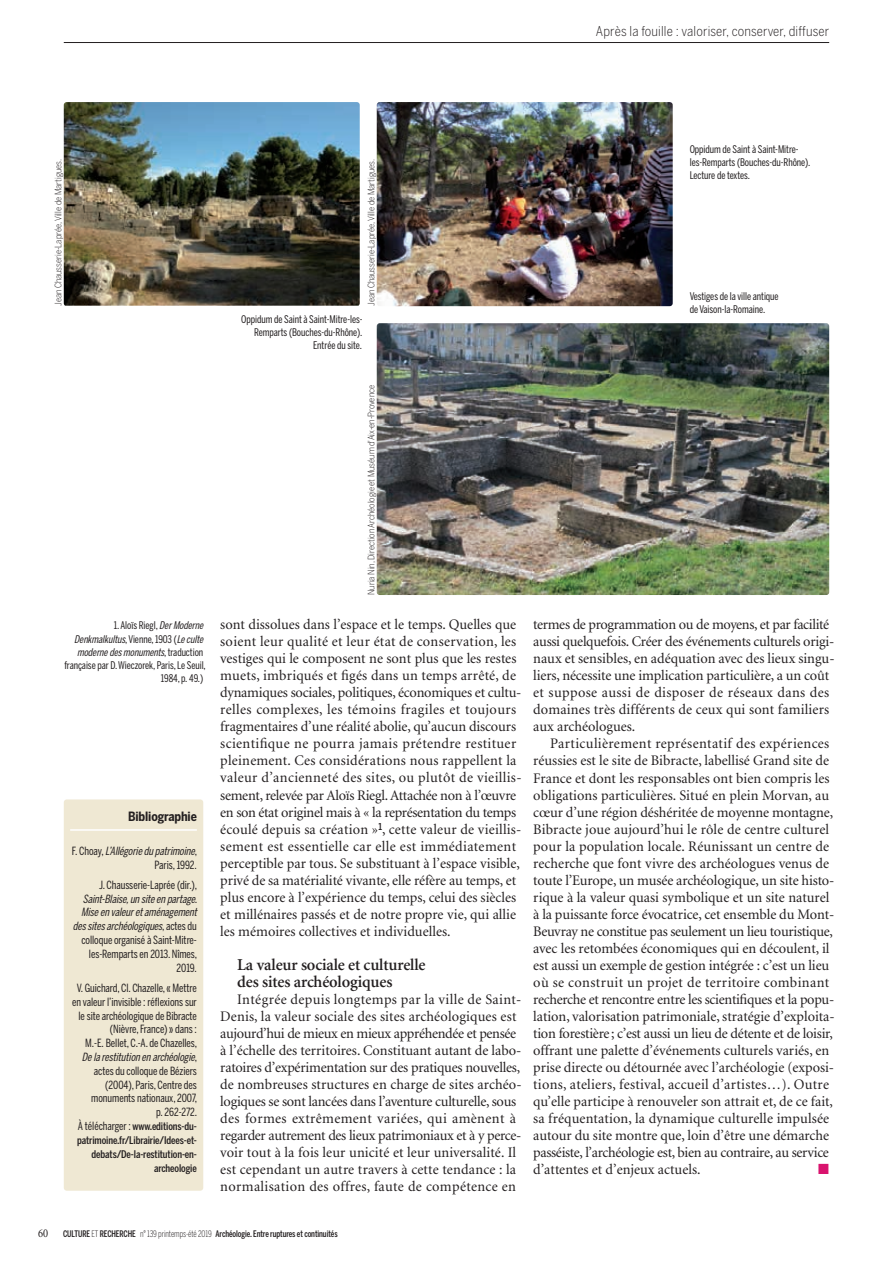
<style>
.page{position:relative;width:893px;height:1263px;background:#fff}
.page>*{position:absolute;margin:0;border:0;box-sizing:border-box;transform-origin:0 0}
.t1{font:600 16.5px/17px "Minion";letter-spacing:-.01em;color:#231f20}
.t2{font:14.7px/17px "Minion";color:#231f20}
.t3{font:14.7px "Zapf Dingbats";color:#d9136e}
.t4{font:300 13.5px "Benton Sans Cond";letter-spacing:.01em;color:#231f20}
.t5{font:700 12.75px "Benton Sans Cond";letter-spacing:-.01em;color:#231f20}
.t6{font:condensed 12px "Minion";color:#231f20}
.t7{font:11.25px/13.8px "Benton Sans Comp";letter-spacing:-.005em;color:#231f20;text-align:right}
.t8{font:italic 11.25px/13.8px "Benton Sans Comp";color:#231f20;text-align:right}
.t9{font:10.5px/13.2px "Benton Sans Comp";letter-spacing:-.005em;color:#231f20;text-align:right}
.t10{font:500 10.5px/13.8px "Benton Sans Comp";letter-spacing:-.01em;color:#231f20;text-align:right;scale:1.05 1}
.t11{font:300 9px "Benton Sans Cond";letter-spacing:-.005em;color:#231f20}
.t12{font:500 9px "Benton Sans Comp";letter-spacing:-.01em;color:#231f20}
.s1{font-style:italic}
.s2{font-style:normal}
.s3{font-weight:400;font-size:11.25px}
.s4{font-weight:300}
</style>
<div class="page">
<hr style="left:64px;top:42px;width:765px;height:1px;background:#231f20">
<img style="left:64px;top:102px;width:296px;height:204px">
<img style="left:377px;top:102px;width:296px;height:204px">
<img style="left:377px;top:323px;width:452px;height:272px">
<div style="left:64px;top:799px;width:139px;height:392px;background:#efe8d3;border-radius:3px"></div>
<hr style="left:70px;top:829px;width:127px;height:2px;background:#fff">
<p class="t4" style="left:596px;top:26px;width:235px">Après la fouille : valoriser, conserver, diffuser</p>
<p class="t11" style="left:55px;top:306px;width:149px;rotate:-90deg">Jean Chausserie-Laprée, Ville de Martigues.</p>
<p class="t11" style="left:368px;top:306px;width:149px;rotate:-90deg">Jean Chausserie-Laprée, Ville de Martigues.</p>
<p class="t9" style="left:241px;top:314px;width:123px">Oppidum de Saint à Saint-Mitre-les-<br>Remparts (Bouches-du-Rhône).<br>Entrée du site.</p>
<p class="t9" style="left:690px;top:144px;width:122px;text-align:left">Oppidum de Saint à Saint-Mitre&shy;les-Remparts (Bouches-du-Rhône).<br>Lecture de textes.</p>
<p class="t9" style="left:690px;top:290px;width:90px;text-align:left">Vestiges de la ville antique de Vaison-la-Romaine.</p>
<p class="t9" style="left:64px;top:620px;width:143px">1. Aloïs Riegl, <span class="s1">DerModerne<br>Denkmalkultus</span>, V i e n n e , 1 9 0 3 ( <span class="s1">Le culte moderne desmonuments</span>, t r a d u c t i o n française par D. Wieczorek, Paris, Le Seuil,<br>1984, p. 49.)</p>
<p class="t5" style="left:128px;top:811px;width:70px">Bibliographie</p>
<p class="t8" style="left:72px;top:845px;width:127px"><span class="s2">F. C h o a y,</span> L’Allégorie du patrimoine<span class="s2">,<br>Paris, 1992.</span></p>
<p class="t7" style="left:99px;top:879px;width:100px">J. Chausserie-Laprée (dir.),</p>
<p class="t8" style="left:73px;top:893px;width:128px">Saint-Blaise,un site en partage.<br>Mise en valeuretaménagement dessitesarchéologiques<span class="s2">, a c t e s d u colloque organisé à Saint-Mitre&shy;les-Remparts en 2013. Nîmes,<br>2019.</span></p>
<p class="t7" style="left:72px;top:982px;width:127px">V. Guichard, Cl. Chazelle, « Mettre en valeur l’invisible : réflexions sur le site archéologique de Bibracte (Nièvre, France) » dans :<br>M.-E. Bellet, C.-A. de Chazelles,<br><span class="s1">De la restitution en archéologie</span>, actes du colloque de Béziers (2004), Paris, Centre des monuments nationaux, 2007,<br>p. 262-272.</p>
<p class="t10" style="left:77px;top:1120px;width:116px"><span class="s3">À télécharger :</span> www.editions-du&shy;patrimoine.fr/Librairie/Idees-et&shy;debats/De-la-restitution-en&shy;archeologie</p>
<p class="t11" style="left:368px;top:595px;width:211px;rotate:-90deg">Nuria Nin, Direction Archéologie et Muséum d'Aix-en-Provence</p>
<p class="t2" style="left:220px;top:617px;width:303px">sont dissolues dans l’espace et le temps. Quelles que soient leur qualité et leur état de conservation, les vestiges qui le composent ne sont plus que les restes muets, imbriqués et figés dans un temps arrêté, de dynamiques sociales, politiques, économiques et cultu&shy;relles complexes, les témoins fragiles et toujours fragmen taires d’une réalité abolie, qu’aucun discours scientifique ne pourra jamais prétendre restituer pleinement. Ces considérations nous rappellent la valeur d’ancienneté des sites, ou plutôt de vieillis - sement, relevée par Aloïs Riegl. Attachée non à l’œuvre en son état originel mais à « la représentation du temps écoulé depuis sa création »<sup>1</sup>, cette valeur de vieillis - sement est essentielle car elle est immédiatement perceptible par tous. Se substituant à l’espace visible, privé de sa matérialité vivante, elle réfère au temps, et plus encore à l’expérience du temps, celui des siècles et millénaires passés et de notre propre vie, qui allie les mémoires collectives et individuelles.</p>
<p class="t1" style="left:237px;top:956px;width:190px">La valeur sociale et culturelle des sites archéologiques</p>
<p class="t2" style="left:220px;top:992px;width:303px;text-indent:17px">Intégrée depuis longtemps par la ville de Saint-Denis, la valeur sociale des sites archéologiques est aujourd’hui de mieux en mieux appréhendée et pensée à l’échelle des territoires. Constituant autant de labo&shy;ratoires d’expérimentation sur des pratiques nouvelles, de nombreuses structures en charge de sites archéo - logiques se sont lancées dans l’aventure culturelle, sous des formes extrêmement variées, qui amènent à regarder autrement des lieux patrimoniaux et à y perce&shy;voir tout à la fois leur unicité et leur universalité. Il est cependant un autre travers à cette tendance : la normalisation des offres, faute de compétence en</p>
<p class="t2" style="left:533px;top:617px;width:303px">termes de programmation ou de moyens, et par facilité aussi quelquefois. Créer des événements culturels origi&shy;naux et sensibles, en adéquation avec des lieux singu&shy;liers, nécessite une implication particulière, a un coût et suppose aussi de disposer de réseaux dans des domaines très différents de ceux qui sont familiers aux archéologues.</p>
<p class="t2" style="left:533px;top:736px;width:303px;text-indent:17px">Particulièrement représentatif des expériences réussies est le site de Bibracte, labellisé Grand site de France et dont les responsables ont bien compris les obligations particulières. Situé en plein Morvan, au cœur d’une région déshéritée de moyenne montagne, Bibracte joue aujourd’hui le rôle de centre culturel pour la population locale. Réunissant un centre de recherche que font vivre des archéologues venus de toute l’Europe, un musée archéologique, un site histo&shy;rique à la valeur quasi symbolique et un site naturel à la puissante force évocatrice, cet ensemble du Mont-Beuvray ne constitue pas seulement un lieu touristique, avec les retombées économiques qui en découlent, il est aussi un exemple de gestion intégrée : c’est un lieu où se construit un projet de territoire combinant recherche et rencontre entre les scientifiques et la popu&shy;lation, valorisation patrimoniale, stratégie d’exploita&shy;tion forestière ; c’est aussi un lieu de détente et de loisir, offrant une palette d’événements culturels variés, en prise directe ou détournée avec l’archéologie (exposi&shy;tions, ateliers, festival, accueil d’artistes…). Outre qu’elle participe à renouveler son attrait et, de ce fait, sa fréquentation, la dynamique culturelle impulsée autour du site montre que, loin d’être une démarche passéiste, l’archéologie est, bien au contraire, au service d’attentes et d’enjeux actuels.</p>
<p class="t3" style="left:818px;top:1162px;width:12px">■</p>
<p class="t6" style="left:38px;top:1229px;width:11px">60</p>
<p class="t12" style="left:63px;top:1231px;width:276px">CULTURE <span class="s4">ET</span> RECHERCHE <span class="s4">n° 139 printemps-été 2019</span> Archéologie. Entre ruptures et continuités</p>
</div>
